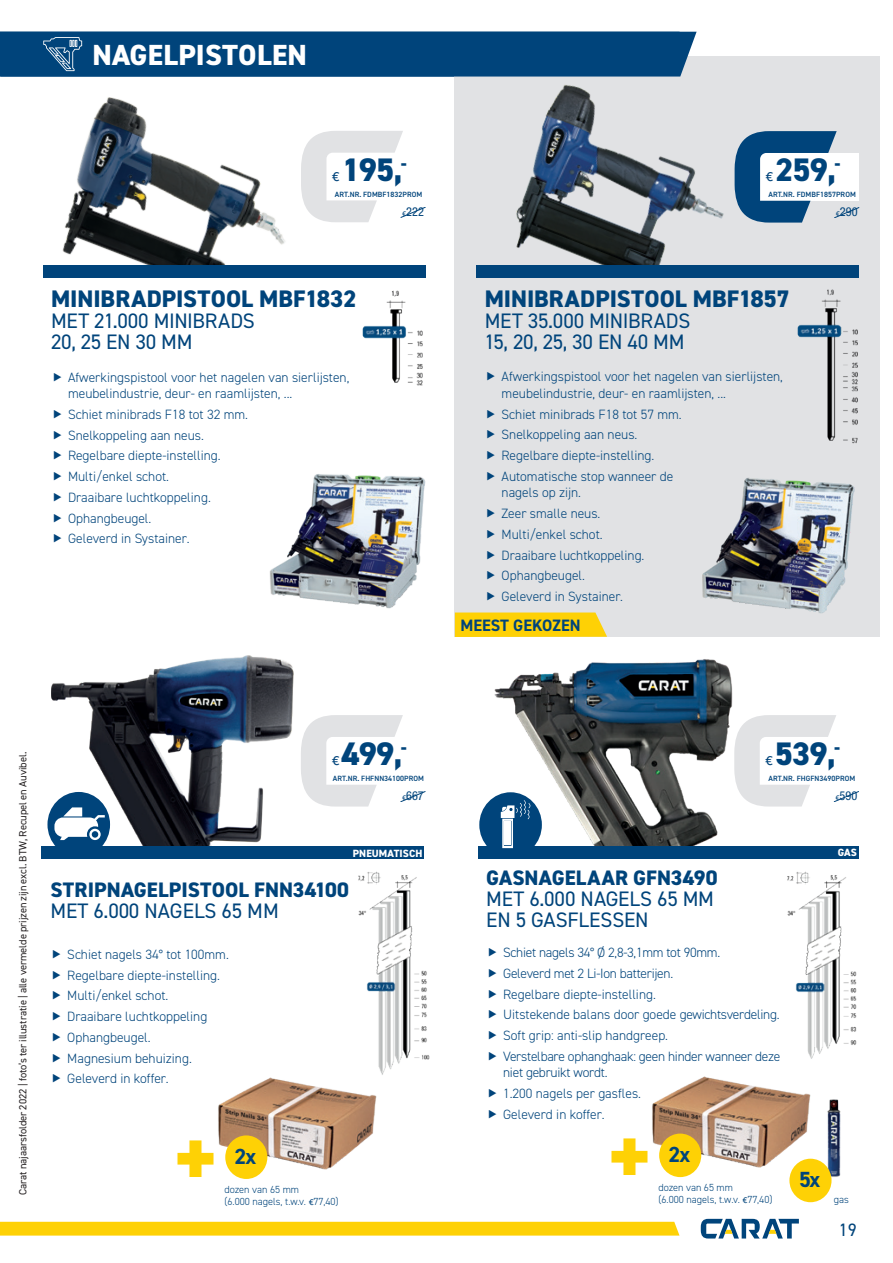
<style>
.page{position:relative;width:893px;height:1263px;background:#fff}
.page>*{position:absolute;margin:0;border:0;box-sizing:border-box;transform-origin:0 0}
.t1{font:800 32.7px "DIN2014";letter-spacing:-.03em;color:#00447b}
.t2{font:800 29.25px "DIN2014";letter-spacing:.01em;color:#fff}
.t3{font:800 24px "DIN2014";color:#00447b}
.t4{font:700 21.9px "DIN2014";color:#00447b}
.t5{font:21px/21px "DIN2014";letter-spacing:-.01em;color:#00447b}
.t6{font:800 21px "DIN2014";letter-spacing:.005em;color:#00447b}
.t7{font:18px "DIN2014";color:#00447b}
.t8{font:700 16.5px "DIN2014";color:#00447b}
.t9{font:13.95px "Effra";color:#00447b}
.t10{font:300 13.5px/20.7px "DIN2014";color:#00447b}
.t11{font:300 13.5px/20.7px "DIN2014";letter-spacing:-.02em;color:#00447b}
.t12{font:condensed 12.3px "Helvetica Neue LT Std";color:#00447b}
.t13{font:10.5px "DIN2014";letter-spacing:-.01em;color:#231f20}
.t14{font:800 10.5px "DIN2014";letter-spacing:.01em;color:#fff}
.t15{font:300 10.2px/12px "DIN2014";color:#00447b}
.t16{font:600 7.65px "DIN2014";letter-spacing:.01em;color:#00447b}
.s1{font-family:"Effra";font-stretch:normal;font-size:7.35px}
.s2{font-family:"Effra";font-weight:400;font-size:9px}
</style>
<div class="page">
<div style="left:0;top:1222px;width:679px;height:13px;background:#fed105"></div>
<svg style="left:701px;top:1219px;width:98px;height:19px"></svg>
<img style="left:491px;top:659px;width:242px;height:187px">
<img style="left:824px;top:1099px;width:17px;height:82px">
<div style="left:455px;top:56px;width:425px;height:581px;background:#e1e2e4"></div>
<div style="left:0;top:32px;width:697px;height:45px;background:#00447b"></div>
<img style="left:516px;top:85px;width:219px;height:180px">
<svg style="left:302px;top:131px;width:124px;height:91px"></svg>
<svg style="left:735px;top:131px;width:124px;height:92px"></svg>
<img style="left:62px;top:97px;width:240px;height:168px">
<div style="left:43px;top:265px;width:382px;height:13px;background:#00447b"></div>
<div style="left:476px;top:265px;width:383px;height:13px;background:#00447b"></div>
<img style="left:702px;top:478px;width:153px;height:135px">
<img style="left:269px;top:474px;width:157px;height:135px">
<svg style="left:455px;top:612px;width:152px;height:25px;background:#fcd212"></svg>
<img style="left:362px;top:290px;width:61px;height:96px">
<img style="left:797px;top:289px;width:61px;height:155px">
<img style="left:51px;top:655px;width:243px;height:191px">
<svg style="left:301px;top:715px;width:124px;height:91px"></svg>
<img style="left:652px;top:1076px;width:172px;height:102px">
<img style="left:218px;top:1077px;width:159px;height:102px">
<div style="left:659px;top:1133px;width:42px;height:44px;background:#fed105;border-radius:50%"></div>
<div style="left:225px;top:1135px;width:42px;height:44px;background:#fed105;border-radius:50%"></div>
<div style="left:789px;top:1159px;width:42px;height:43px;background:#fed105;border-radius:50%"></div>
<svg style="left:734px;top:715px;width:125px;height:91px"></svg>
<div style="left:41px;top:846px;width:383px;height:13px;background:#00447b"></div>
<div style="left:478px;top:846px;width:380px;height:12px;background:#00447b"></div>
<div style="left:479px;top:792px;width:63px;height:65px;background:#00447b;border-radius:50%"></div>
<svg style="left:501px;top:800px;width:29px;height:48px"></svg>
<div style="left:47px;top:792px;width:63px;height:65px;background:#00447b;border-radius:50%"></div>
<svg style="left:54px;top:807px;width:51px;height:33px"></svg>
<img style="left:337px;top:871px;width:93px;height:214px">
<img style="left:767px;top:871px;width:90px;height:215px">
<h2 class="t2" style="left:92px;top:35px;width:216px">NAGELPISTOLEN</h2>
<h1 class="t1" style="left:342px;top:148px;width:67px">195,<sup>-</sup></h1>
<p class="t9" style="left:332px;top:168px;width:9px">€</p>
<h1 class="t1" style="left:775px;top:148px;width:67px">259,<sup>-</sup></h1>
<p class="t9" style="left:765px;top:168px;width:9px">€</p>
<p class="t16" style="left:335px;top:189px;width:89px">ART.NR. FDMBF1832PROM</p>
<p class="t16" style="left:768px;top:189px;width:89px">ART.NR. FDMBF1857PROM</p>
<p class="t12" style="left:402px;top:204px;width:23px"><span class="s1">€</span>222</p>
<p class="t12" style="left:836px;top:205px;width:23px"><span class="s1">€</span>290</p>
<h3 class="t3" style="left:51px;top:283px;width:307px">MINIBRADPISTOOL MBF1832</h3>
<h3 class="t5" style="left:51px;top:310px;width:205px">MET 21.000 MINIBRADS<br>20, 25 EN 30 MM</h3>
<p class="t10" style="left:68px;top:369px;width:283px;line-height:16.5px">Afwerkingspistool voor het nagelen van sierlijsten, meubelindustrie, deur- en raamlijsten, ...</p>
<p class="t10" style="left:68px;top:404px;width:182px">Schiet minibrads F18 tot 32 mm.<br>Snelkoppeling aan neus.<br>Regelbare diepte-instelling.<br>Multi/enkel schot.<br>Draaibare luchtkoppeling.<br>Ophangbeugel.<br>Geleverd in Systainer.</p>
<h3 class="t3" style="left:485px;top:283px;width:306px">MINIBRADPISTOOL MBF1857</h3>
<h3 class="t5" style="left:485px;top:310px;width:207px">MET 35.000 MINIBRADS<br>15, 20, 25, 30 EN 40 MM</h3>
<p class="t10" style="left:502px;top:369px;width:283px;line-height:16.5px">Afwerkingspistool voor het nagelen van sierlijsten, meubelindustrie, deur- en raamlijsten, ...</p>
<p class="t10" style="left:502px;top:404px;width:182px">Schiet minibrads F18 tot 57 mm.<br>Snelkoppeling aan neus.<br>Regelbare diepte-instelling.<br>Automatische stop wanneer de</p>
<p class="t10" style="left:502px;top:482px;width:144px">nagels op zijn.<br>Zeer smalle neus.<br>Multi/enkel schot.<br>Draaibare luchtkoppeling.<br>Ophangbeugel.<br>Geleverd in Systainer.</p>
<p class="t8" style="left:461px;top:615px;width:122px">MEEST GEKOZEN</p>
<p class="t13" style="left:16px;top:1195px;width:445px;rotate:-90deg">Carat najaarsfolder 2022 | foto’s ter illustratie | alle vermelde prijzen zijn excl. BTW, Recupel en Auvibel.</p>
<h1 class="t1" style="left:341px;top:732px;width:67px">499,<sup>-</sup></h1>
<p class="t9" style="left:332px;top:752px;width:9px">€</p>
<h1 class="t1" style="left:775px;top:732px;width:67px">539,<sup>-</sup></h1>
<p class="t9" style="left:765px;top:752px;width:9px">€</p>
<p class="t16" style="left:333px;top:773px;width:93px">ART.NR. FHFNN34100PROM</p>
<p class="t16" style="left:768px;top:773px;width:88px">ART.NR. FHGFN3490PROM</p>
<p class="t12" style="left:402px;top:789px;width:23px"><span class="s1">€</span>667</p>
<p class="t12" style="left:835px;top:789px;width:23px"><span class="s1">€</span>590</p>
<p class="t14" style="left:353px;top:846px;width:71px">PNEUMATISCH</p>
<p class="t14" style="left:838px;top:845px;width:20px">GAS</p>
<h3 class="t6" style="left:50px;top:876px;width:300px">STRIPNAGELPISTOOL FNN34100</h3>
<h3 class="t5" style="left:50px;top:900px;width:230px">MET 6.000 NAGELS 65 MM</h3>
<p class="t10" style="left:67px;top:944px;width:163px">Schiet nagels 34° tot 100mm.<br>Regelbare diepte-instelling.<br>Multi/enkel schot.<br>Draaibare luchtkoppeling<br>Ophangbeugel.<br>Magnesium behuizing.<br>Geleverd in koffer.</p>
<h3 class="t6" style="left:486px;top:864px;width:233px">GASNAGELAAR GFN3490</h3>
<h3 class="t5" style="left:486px;top:888px;width:229px">MET 6.000 NAGELS 65 MM<br>EN 5 GASFLESSEN</h3>
<p class="t11" style="left:503px;top:942px;width:279px">Schiet nagels 34° Ø 2,8-3,1mm tot 90mm.<br>Geleverd met 2 Li-Ion batterijen.<br>Regelbare diepte-instelling.<br>Uitstekende balans door goede gewichtsverdeling.<br>Soft grip: anti-slip handgreep.<br>Verstelbare ophanghaak: geen hinder wanneer deze</p>
<p class="t10" style="left:503px;top:1062px;width:139px">niet gebruikt wordt.<br>1.200 nagels per gasfles.<br>Geleverd in koffer.</p>
<h3 class="t4" style="left:235px;top:1141px;width:23px">2x</h3>
<h3 class="t4" style="left:668px;top:1139px;width:23px">2x</h3>
<p class="t15" style="left:658px;top:1181px;width:76px">dozen van 65 mm</p>
<h3 class="t4" style="left:799px;top:1165px;width:23px">5x</h3>
<p class="t15" style="left:225px;top:1183px;width:116px">dozen van 65 mm<br>(6.000 nagels, t.w.v. <span class="s2">€</span>77,40)</p>
<p class="t15" style="left:658px;top:1193px;width:116px">(6.000 nagels, t.w.v. <span class="s2">€</span>77,40)</p>
<p class="t15" style="left:834px;top:1193px;width:17px">gas</p>
<h3 class="t7" style="left:839px;top:1218px;width:19px">19</h3>
</div>
